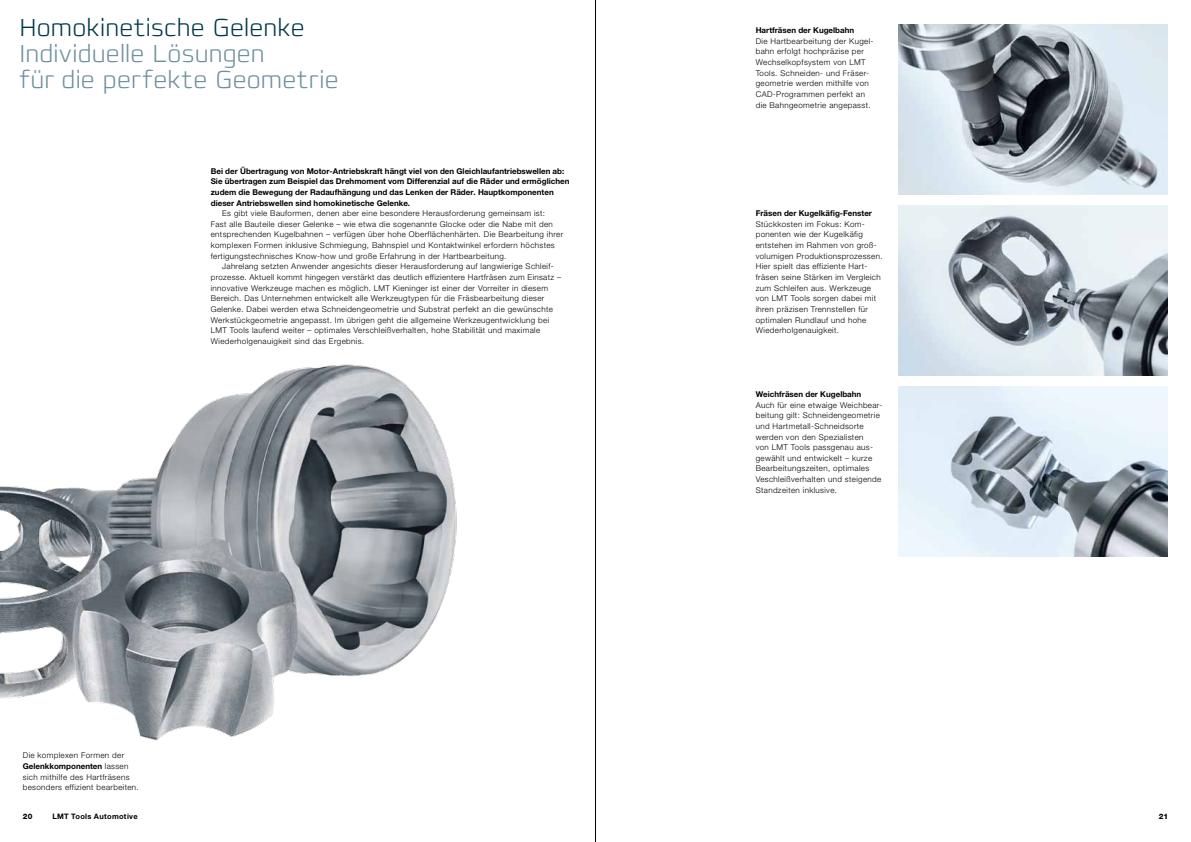
<style>
.page{position:relative;width:1191px;height:842px;background:#fff}
.page>*{position:absolute;margin:0;border:0;box-sizing:border-box;transform-origin:0 0}
.t1{font:200 25px/26px "Francker W1 G";letter-spacing:.01em;color:#6f909f}
.t2{font:200 25px "Francker W1 G";letter-spacing:.005em;color:#003849}
.t3{font:300 8px/10.6px "Helvetica Neue LT Pro";letter-spacing:.045em;color:#000}
.t4{font:700 8px/10.6px "Helvetica Neue LT Pro";color:#000}
.t5{font:700 7.5px "Helvetica Neue LT Pro";letter-spacing:.04em;color:#000}
.t6{font:800 7.5px "Helvetica Neue LT Pro";color:#000}
.s1{font-weight:700}
</style>
<div class="page">
<img style="left:0;top:364px;width:457px;height:377px">
<img style="left:898px;top:25px;width:269px;height:170px">
<img style="left:898px;top:206px;width:269px;height:170px">
<img style="left:898px;top:386px;width:270px;height:170px">
<hr style="left:595px;top:0;width:1px;height:842px;background:#000">
<h1 class="t2" style="left:19px;top:12px;width:287px">Homokinetische Gelenke</h1>
<h1 class="t1" style="left:19px;top:41px;width:321px">Individuelle Lösungen<br>für die perfekte Geometrie</h1>
<p class="t4" style="left:211px;top:165px;width:360px">Bei der Übertragung von Motor-Antriebskraft hängt viel von den Gleichlaufantriebswellen ab:<br>Sie übertragen zum Beispiel das Drehmoment vom Differenzial auf die Räder und ermöglichen zudem die Bewegung der Radaufhängung und das Lenken der Räder. Hauptkomponenten dieser Antriebswellen sind homokinetische Gelenke.</p>
<p class="t3" style="left:211px;top:208px;width:354px;text-indent:11px">Es gibt viele Bauformen, denen aber eine besondere Herausforderung gemeinsam ist:<br>Fast alle Bauteile dieser Gelenke – wie etwa die sogenannte Glocke oder die Nabe mit den entsprechenden Kugelbahnen – verfügen über hohe Oberflächenhärten. Die Bearbeitung ihrer komplexen Formen inklusive Schmiegung, Bahnspiel und Kontaktwinkel erfordern höchstes fertigungstechnisches Know-how und große Erfahrung in der Hartbearbeitung.</p>
<p class="t3" style="left:211px;top:261px;width:352px;text-indent:11px">Jahrelang setzten Anwender angesichts dieser Herausforderung auf langwierige Schleif&shy;prozesse. Aktuell kommt hingegen verstärkt das deutlich effizientere Hartfräsen zum Einsatz – innovative Werkzeuge machen es möglich. LMT Kieninger ist einer der Vorreiter in diesem Bereich. Das Unternehmen entwickelt alle Werkzeugtypen für die Fräsbearbeitung dieser Gelenke. Dabei werden etwa Schneidengeometrie und Substrat perfekt an die gewünschte Werkstückgeometrie angepasst. Im übrigen geht die allgemeine Werkzeugentwicklung bei LMT Tools laufend weiter – optimales Verschleißverhalten, hohe Stabilität und maximale Wiederholgenauigkeit sind das Ergebnis.</p>
<p class="t3" style="left:23px;top:750px;width:118px">Die komplexen Formen der<br><span class="s1">Gelenkkomponenten</span> lassen sich mithilfe des Hartfräsens besonders effizient bearbeiten.</p>
<p class="t4" style="left:755px;top:25px;width:100px">Hartfräsen der Kugelbahn</p>
<p class="t3" style="left:755px;top:35px;width:119px">Die Hartbearbeitung der Kugel&shy;bahn erfolgt hochpräzise per<br>Wechselkopfsystem von LMT<br>Tools. Schneiden- und Fräser&shy;geometrie werden mithilfe von<br>CAD-Programmen perfekt an die Bahngeometrie angepasst.</p>
<p class="t4" style="left:755px;top:208px;width:118px">Fräsen der Kugelkäfig-Fenster</p>
<p class="t3" style="left:755px;top:219px;width:128px">Stückkosten im Fokus: Kom&shy;ponenten wie der Kugelkäfig entstehen im Rahmen von groß&shy;volumigen Produktionsprozessen.<br>Hier spielt das effiziente Hart&shy;fräsen seine Stärken im Vergleich zum Schleifen aus. Werkzeuge von LMT Tools sorgen dabei mit ihren präzisen Trennstellen für optimalen Rundlauf und hohe<br>Wiederholgenauigkeit.</p>
<p class="t4" style="left:755px;top:389px;width:107px">Weichfräsen der Kugelbahn</p>
<p class="t3" style="left:755px;top:399px;width:128px">Auch für eine etwaige Weichbear&shy;beitung gilt: Schneidengeometrie und Hartmetall-Schneidsorte werden von den Spezialisten<br>von LMT Tools passgenau aus&shy;gewählt und entwickelt – kurze<br>Bearbeitungszeiten, optimales<br>Veschleißverhalten und steigende<br>Standzeiten inklusive.</p>
<p class="t6" style="left:23px;top:811px;width:11px">20</p>
<p class="t5" style="left:52px;top:811px;width:87px">LMT Tools Automotive</p>
<p class="t6" style="left:1158px;top:811px;width:11px">21</p>
</div>
